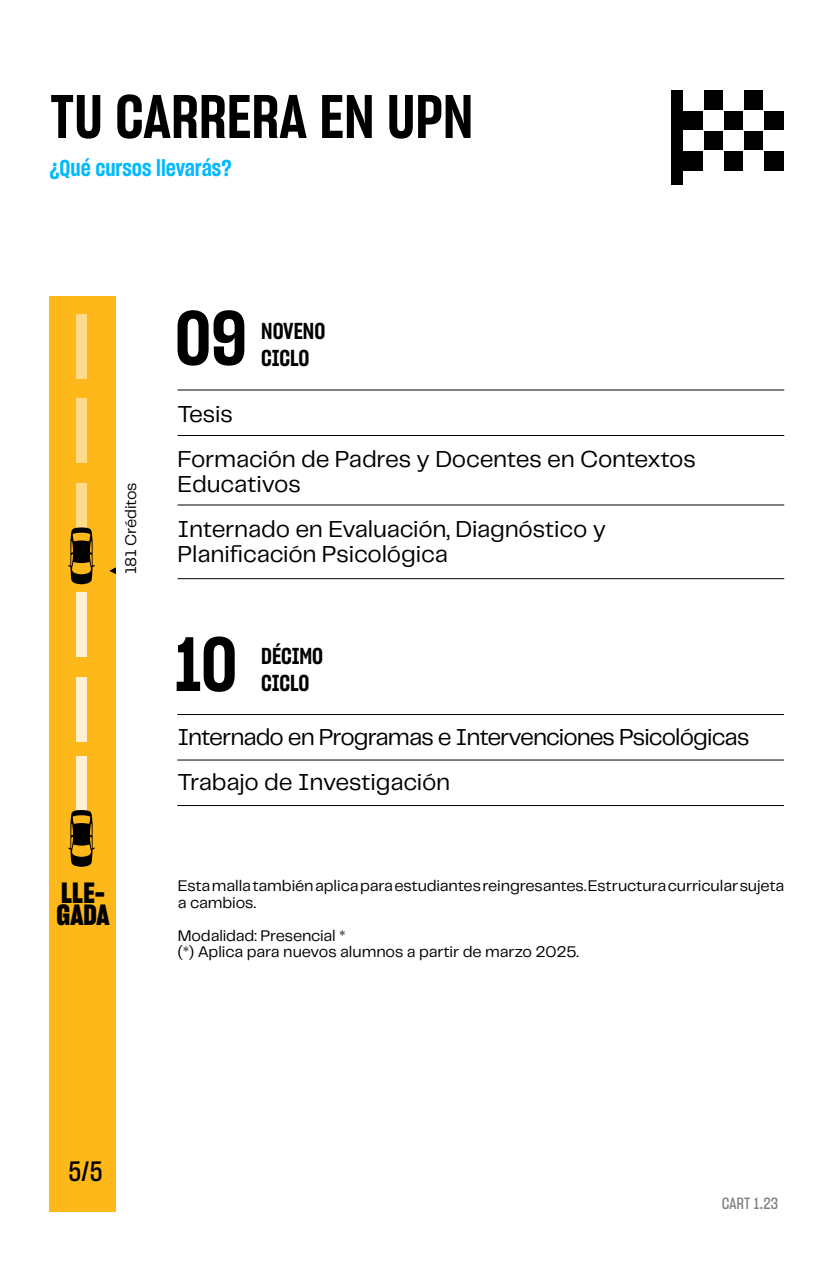
<style>
.page{position:relative;width:834px;height:1262px;background:#fff}
.page>*{position:absolute;margin:0;border:0;box-sizing:border-box;transform-origin:0 0}
.t1{font:75px "Sharp Grotesk Semi Bold 15";color:#000}
.t2{font:60px "Sharp Grotesk Semi Bold 15";color:#000}
.t3{font:28.5px/22px "Sharp Grotesk Bold 15";color:#000}
.t4{font:27.5px "Sharp Grotesk Medium 15";color:#000}
.t5{font:24px/45px "PP Telegraf";letter-spacing:-.015em;color:#000}
.t6{font:24px/45px "PP Telegraf";letter-spacing:-.035em;color:#000}
.t7{font:22.5px/27px "Sharp Grotesk Semi Bold 15";letter-spacing:-.005em;color:#000}
.t8{font:22.5px "Sharp Grotesk Semi Bold 15";color:#00b9ff}
.t9{font:16px/16.5px "Telegraf";letter-spacing:-.01em;color:#000}
.t10{font:16px "PP Telegraf";letter-spacing:-.01em;color:#000}
.t11{font:16px "Sharp Grotesk Medium 15";color:#000}
</style>
<div class="page">
<hr style="left:177px;top:714px;width:607px;height:1px;background:#000">
<hr style="left:178px;top:390px;width:606px;height:1px;background:#000">
<div style="left:703px;top:90px;width:20px;height:20px;background:#000"></div>
<div style="left:744px;top:90px;width:20px;height:20px;background:#000"></div>
<div style="left:683px;top:110px;width:20px;height:20px;background:#000"></div>
<div style="left:723px;top:110px;width:21px;height:20px;background:#000"></div>
<div style="left:764px;top:110px;width:20px;height:20px;background:#000"></div>
<div style="left:703px;top:130px;width:20px;height:20px;background:#000"></div>
<div style="left:744px;top:130px;width:20px;height:20px;background:#000"></div>
<div style="left:683px;top:150px;width:20px;height:20px;background:#000"></div>
<div style="left:723px;top:150px;width:21px;height:20px;background:#000"></div>
<div style="left:764px;top:150px;width:20px;height:20px;background:#000"></div>
<div style="left:671px;top:90px;width:12px;height:94px;background:#000"></div>
<div style="left:49px;top:296px;width:67px;height:916px;background:#ffb819"></div>
<div style="left:76px;top:677px;width:11px;height:65px;background:#fff0d1"></div>
<div style="left:76px;top:592px;width:11px;height:65px;background:#fff0d1"></div>
<div style="left:76px;top:399px;width:11px;height:64px;background:#ffdb8b"></div>
<div style="left:76px;top:483px;width:11px;height:47px;background:#ffdb8b"></div>
<div style="left:76px;top:314px;width:11px;height:65px;background:#ffdb8b"></div>
<svg style="left:109px;top:567px;width:7px;height:7px"></svg>
<svg style="left:68px;top:527px;width:27px;height:57px"></svg>
<div style="left:76px;top:756px;width:11px;height:57px;background:#fff0d1"></div>
<svg style="left:68px;top:810px;width:27px;height:57px"></svg>
<hr style="left:178px;top:435px;width:606px;height:1px;background:#000">
<hr style="left:178px;top:504px;width:606px;height:2px;background:#000">
<hr style="left:178px;top:578px;width:606px;height:1px;background:#000">
<hr style="left:177px;top:805px;width:607px;height:1px;background:#000">
<hr style="left:177px;top:760px;width:607px;height:1px;background:#000">
<h2 class="t2" style="left:50px;top:75px;width:425px">TU CARRERA EN UPN</h2>
<h3 class="t8" style="left:49px;top:152px;width:184px">¿Qué cursos llevarás?</h3>
<h1 class="t1" style="left:175px;top:286px;width:74px">09</h1>
<h3 class="t7" style="left:261px;top:317px;width:66px">NOVENO<br>CICLO</h3>
<p class="t10" style="left:120px;top:574px;width:93px;rotate:-90deg">181 Créditos</p>
<h3 class="t3" style="left:57px;top:881px;width:55px">LLE-<br>GADA</h3>
<h3 class="t5" style="left:178px;top:391px;width:520px">Tesis<br>Formación de Padres y Docentes en Contextos</h3>
<h3 class="t5" style="left:178px;top:461px;width:430px">Educativos<br>Internado en Evaluación, Diagnóstico y</h3>
<h3 class="t5" style="left:178px;top:531px;width:272px">Planificación Psicológica</h3>
<h1 class="t1" style="left:175px;top:612px;width:64px">10</h1>
<h3 class="t7" style="left:261px;top:642px;width:63px">DÉCIMO<br>CICLO</h3>
<h3 class="t6" style="left:177px;top:714px;width:574px">Internado en Programas e Intervenciones Psicológicas<br>Trabajo de Investigación</h3>
<p class="t9" style="left:178px;top:877px;width:608px">Esta malla también aplica para estudiantes reingresantes. Estructura curricular sujeta a cambios.</p>
<p class="t9" style="left:178px;top:927px;width:403px">Modalidad: Presencial *<br>(*) Aplica para nuevos alumnos a partir de marzo 2025.</p>
<h3 class="t4" style="left:68px;top:1152px;width:36px">5/5</h3>
<p class="t11" style="left:722px;top:1192px;width:58px">CART 1.23</p>
</div>
